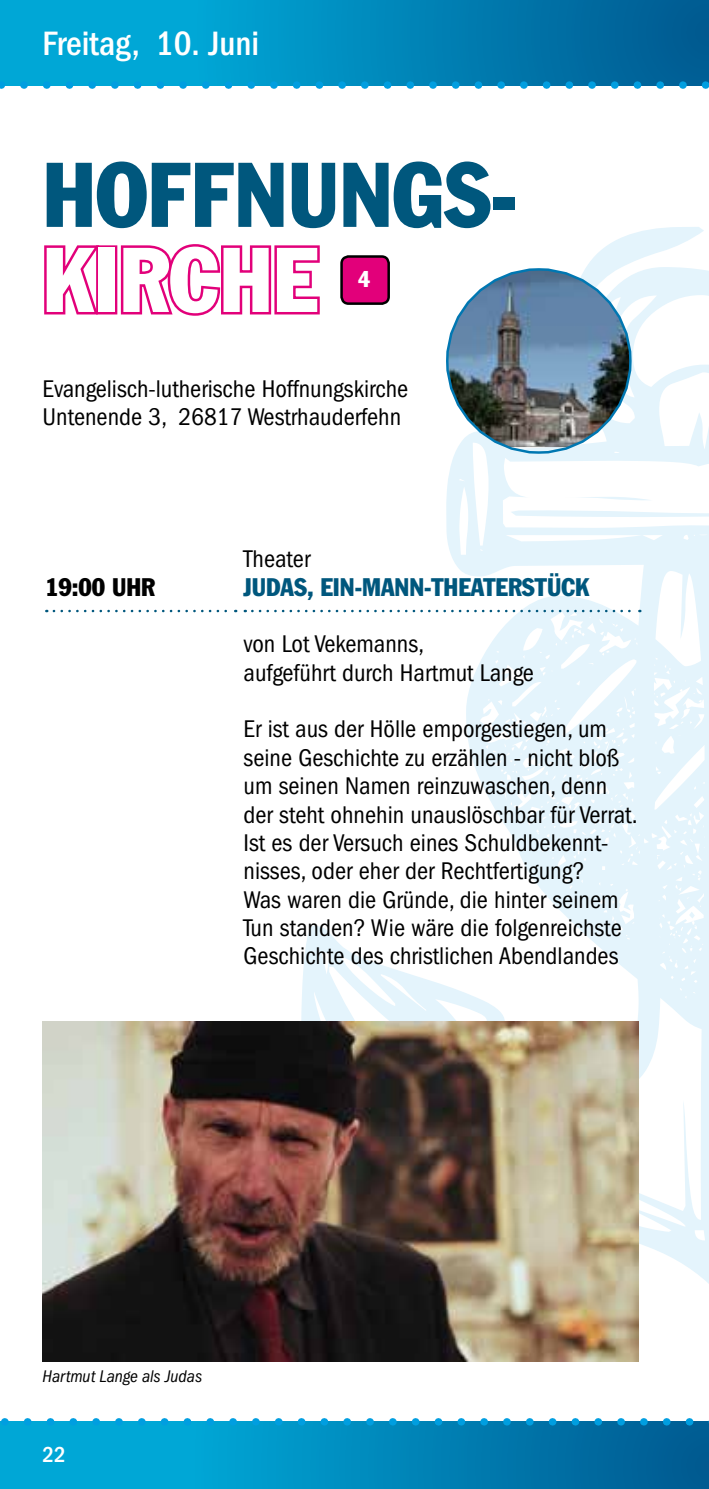
<style>
.page{position:relative;width:709px;height:1489px;background:#fff}
.page>*{position:absolute;margin:0;border:0;box-sizing:border-box;transform-origin:0 0}
.t1{font:condensed 90px "Franklin Gothic";color:#00577d}
.t2{font:condensed 90px "Franklin Gothic";color:#fff}
.t3{font:500 condensed 35px "Franklin Gothic LT";color:#fff}
.t4{font:condensed 25px/28.2px "Franklin Gothic LT";color:#000}
.t5{font:condensed 25px "Franklin Gothic";color:#00577d}
.t6{font:condensed 25px "Franklin Gothic";color:#000}
.t7{font:500 condensed 22.5px "Franklin Gothic LT";color:#fff}
.t8{font:condensed 22.5px "Franklin Gothic";color:#fff}
.t9{font:italic condensed 17.5px "ITC Franklin Gothic Std";color:#000}
</style>
<div class="page">
<svg style="left:301px;top:227px;width:408px;height:1063px"></svg>
<div style="left:0;top:1421px;width:709px;height:67px;background:linear-gradient(to right,#00b6e4,#005e94)"></div>
<svg style="left:0;top:1418px;width:709px;height:7px"></svg>
<div style="left:0;top:0;width:709px;height:85px;background:linear-gradient(to right,#00b6e4,#005e94)"></div>
<svg style="left:0;top:81px;width:709px;height:8px"></svg>
<svg style="left:44px;top:245px;width:60px;height:70px"></svg>
<div style="left:96px;top:245px;width:21px;height:69px;border:5px solid #e2007a"></div>
<svg style="left:120px;top:241px;width:202px;height:77px"></svg>
<div style="left:341px;top:256px;width:48px;height:47px;background:#e2007a;border-radius:7px"></div>
<div style="left:340px;top:255px;width:50px;height:50px;border:2px solid #000;border-radius:7px"></div>
<img style="left:447px;top:269px;width:183px;height:178px">
<svg style="left:252px;top:609px;width:388px;height:3px"></svg>
<svg style="left:54px;top:609px;width:182px;height:3px"></svg>
<img style="left:43px;top:1020px;width:595px;height:341px">
<h2 class="t3" style="left:43px;top:24px;width:218px">Freitag, 10. Juni</h2>
<h1 class="t1" style="left:43px;top:140px;width:477px">HOFFNUNGS-</h1>
<h1 class="t2" style="left:43px;top:225px;width:277px">KIRCHE</h1>
<p class="t8" style="left:358px;top:265px;width:14px">4</p>
<p class="t4" style="left:43px;top:375px;width:367px">Evangelisch-lutherische Hoffnungskirche<br>Untenende 3, 26817 Westrhauderfehn</p>
<p class="t6" style="left:45px;top:571px;width:112px">19:00 UHR</p>
<p class="t4" style="left:243px;top:545px;width:68px">Theater</p>
<p class="t5" style="left:243px;top:571px;width:345px">JUDAS, EIN-MANN-THEATERSTÜCK</p>
<p class="t4" style="left:243px;top:630px;width:292px">von Lot Vekemanns,<br>aufgeführt durch Hartmut Lange</p>
<p class="t4" style="left:243px;top:715px;width:395px">Er ist aus der Hölle emporgestiegen, um seine Geschichte zu erzählen - nicht bloß um seinen Namen reinzuwaschen, denn der steht ohnehin unauslöschbar für Verrat.<br>Ist es der Versuch eines Schuldbekennt&shy;nisses, oder eher der Rechtfertigung?<br>Was waren die Gründe, die hinter seinem Tun standen? Wie wäre die folgenreichste Geschichte des christlichen Abendlandes</p>
<p class="t9" style="left:43px;top:1365px;width:161px">Hartmut Lange als Judas</p>
<p class="t7" style="left:43px;top:1441px;width:24px">22</p>
</div>
